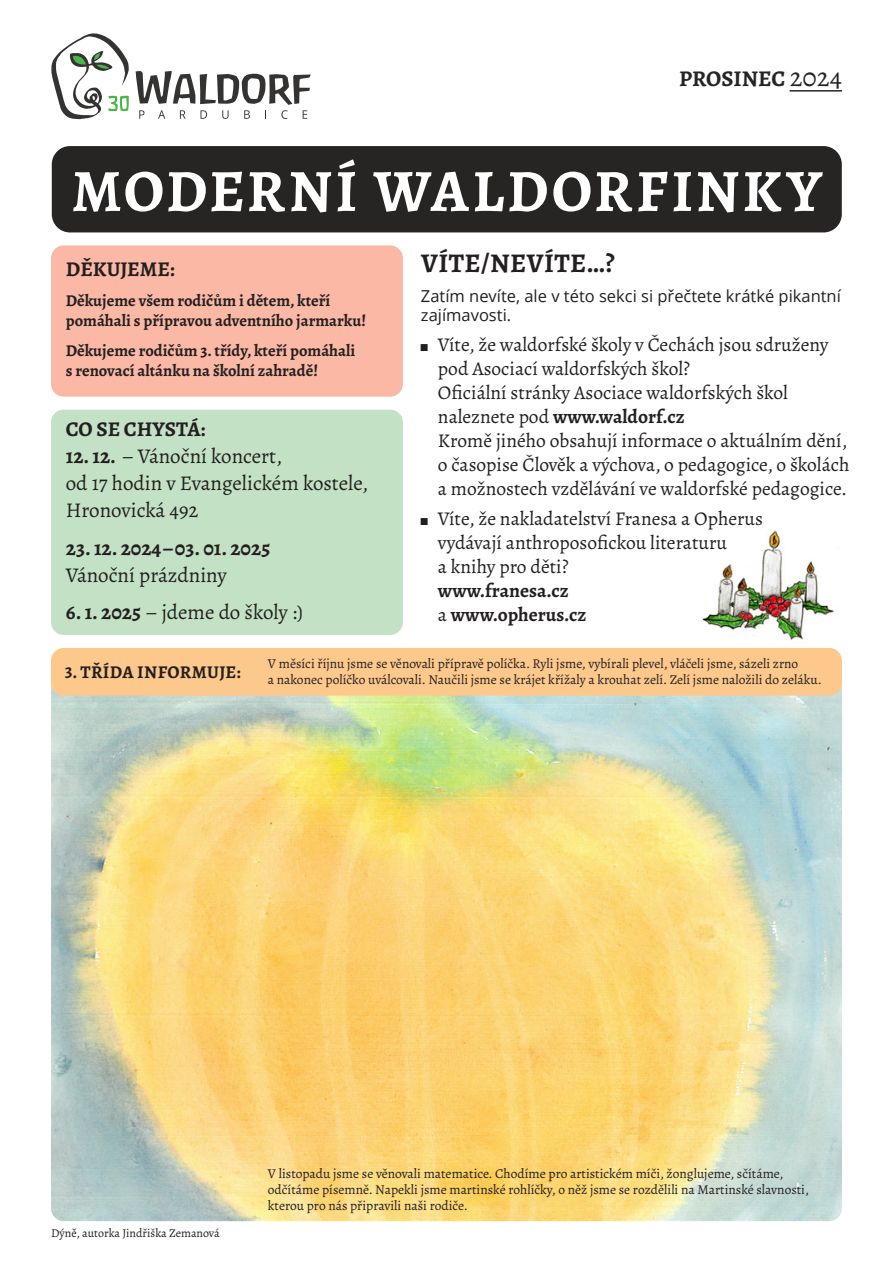
<style>
.page{position:relative;width:893px;height:1263px;background:#fff}
.page>*{position:absolute;margin:0;border:0;box-sizing:border-box;transform-origin:0 0}
.t1{font:700 60px "Alegreya";letter-spacing:.05em;color:#fff}
.t2{font:700 27px "Alegreya";letter-spacing:.02em;color:#231f20}
.t3{font:700 22.5px "Alegreya";color:#272524}
.t4{font:21px/27px "Alegreya";color:#231f20}
.t5{font:700 21px "Alegreya";color:#231f20}
.t6{font:19.5px/24px "Alegreya";color:#231f20}
.t7{font:700 19.5px/24px "Alegreya";color:#231f20}
.t8{font:700 18px "Alegreya";letter-spacing:.02em;color:#231f20}
.t9{font:700 16.5px/19.8px "Alegreya";color:#231f20}
.t10{font:16.5px/19.5px "Open Sans";color:#231f20}
.t11{font:13.5px/16.2px "Alegreya";color:#231f20}
.t12{font:12px "Alegreya";color:#231f20}
.s1{font-weight:400;font-size:27px}
.s2{font-weight:700;font-size:15px}
.s3{font-weight:700}
.s4{font-weight:400}
</style>
<div class="page">
<img style="left:51px;top:687px;width:791px;height:534px">
<div style="left:51px;top:245px;width:352px;height:152px;background:#fab8a5;border-radius:13px"></div>
<div style="left:51px;top:410px;width:352px;height:225px;background:#c3e2c5;border-radius:13px"></div>
<div style="left:52px;top:146px;width:790px;height:86px;background:#272524;border-radius:18px"></div>
<div style="left:51px;top:648px;width:791px;height:48px;background:#fdc88b;border-radius:13px"></div>
<hr style="left:790px;top:90px;width:52px;height:2px;background:#272524">
<svg style="left:136px;top:71px;width:175px;height:48px"></svg>
<svg style="left:51px;top:33px;width:78px;height:86px"></svg>
<img style="left:702px;top:530px;width:132px;height:110px">
<h3 class="t3" style="left:679px;top:63px;width:164px">PROSINEC <span class="s1">2024</span></h3>
<h1 class="t1" style="left:72px;top:150px;width:752px">MODERNÍ WALDORFINKY</h1>
<h2 class="t2" style="left:421px;top:244px;width:195px">VÍTE/NEVÍTE…?</h2>
<p class="t10" style="left:421px;top:285px;width:421px">Zatím nevíte, ale v této sekci si přečtete krátké pikantní zajímavosti.</p>
<p class="t6" style="left:438px;top:333px;width:413px;text-indent:-17px"><span class="s2">◼</span> Víte, že waldorfské školy v Čechách jsou sdruženy pod Asociací waldorfských škol?<br>Oficiální stránky Asociace waldorfských škol naleznete pod <span class="s3">www.waldorf.cz<br></span>Kromě jiného obsahují informace o aktuálním dění, o časopise Člověk a výchova, o pedagogice, o školách a možnostech vzdělávání ve waldorfské pedagogice.</p>
<h3 class="t6" style="left:438px;top:507px;width:326px;text-indent:-17px"><span class="s2">◼</span> Víte, že nakladatelství Franesa a Opherus vydávají anthroposofickou literaturu<br>a knihy pro děti?</h3>
<h3 class="t7" style="left:438px;top:578px;width:150px">www.franesa.cz<br><span class="s4">a</span> www.opherus.cz</h3>
<h3 class="t8" style="left:65px;top:659px;width:178px">3. TŘÍDA INFORMUJE:</h3>
<h3 class="t5" style="left:66px;top:254px;width:111px">DĚKUJEME:</h3>
<p class="t9" style="left:66px;top:290px;width:302px">Děkujeme všem rodičům i dětem, kteří pomáhali s přípravou adventního jarmarku!</p>
<p class="t9" style="left:66px;top:341px;width:291px">Děkujeme rodičům 3. třídy, kteří pomáhali s renovací altánku na školní zahradě!</p>
<h3 class="t5" style="left:66px;top:415px;width:141px">CO SE CHYSTÁ:</h3>
<h3 class="t4" style="left:66px;top:443px;width:304px"><span class="s3">12. 12.</span> – Vánoční koncert,<br>od 17 hodin v Evangelickém kostele,<br>Hronovická 492</h3>
<h3 class="t5" style="left:66px;top:533px;width:206px">23. 12. 2024–03. 01. 2025</h3>
<h3 class="t4" style="left:66px;top:561px;width:162px">Vánoční prázdniny</h3>
<h3 class="t4" style="left:66px;top:599px;width:239px"><span class="s3">6. 1. 2025</span> – jdeme do školy :)</h3>
<p class="t11" style="left:268px;top:655px;width:555px">V měsíci říjnu jsme se věnovali přípravě políčka. Ryli jsme, vybírali plevel, vláčeli jsme, sázeli zrno<br>a nakonec políčko uválcovali. Naučili jsme se krájet křížaly a krouhat zelí. Zelí jsme naložili do zeláku.</p>
<p class="t12" style="left:51px;top:1226px;width:170px">Dýně, autorka Jindřiška Zemanová</p>
<p class="t11" style="left:268px;top:1165px;width:543px">V listopadu jsme se věnovali matematice. Chodíme pro artistickém míči, žonglujeme, sčítáme, odčítáme písemně. Napekli jsme martinské rohlíčky, o něž jsme se rozdělili na Martinské slavnosti, kterou pro nás připravili naši rodiče.</p>
</div>
